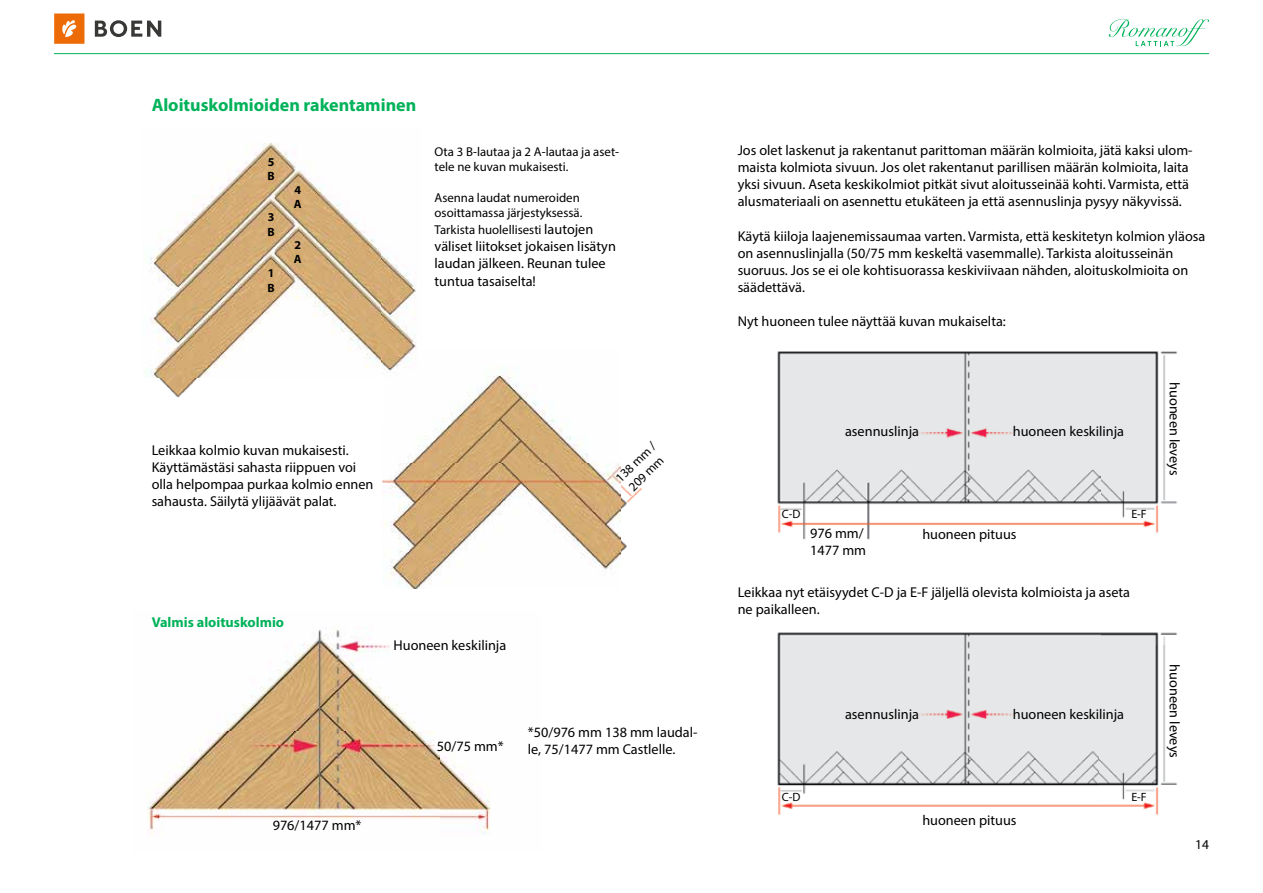
<style>
.page{position:relative;width:1263px;height:893px;background:#fff}
.page>*{position:absolute;margin:0;border:0;box-sizing:border-box;transform-origin:0 0}
.t1{font:700 18px "Myriad Pro";color:#00b259}
.t2{font:14.25px/17.1px "Myriad Pro";color:#000}
.t3{font:700 14.25px "Myriad Pro";color:#00b259}
.t4{font:13.5px "Myriad Pro";color:#000}
.t5{font:12.9px/15.5px "Myriad Pro";color:#000}
.t6{font:12px "Myriad Pro";color:#000}
.t7{font:700 12px/14.4px "Myriad Pro";color:#000}
.s1{font-size:14.25px}
</style>
<div class="page">
<svg style="left:1109px;top:19px;width:100px;height:27px"></svg>
<hr style="left:54px;top:53px;width:1155px;height:1px;background:#00b259">
<div style="left:54px;top:14px;width:30px;height:30px;background:#ed6b06"></div>
<svg style="left:62px;top:20px;width:14px;height:17px"></svg>
<svg style="left:95px;top:20px;width:66px;height:17px"></svg>
<img style="left:383px;top:368px;width:260px;height:221px">
<img style="left:146px;top:143px;width:276px;height:278px">
<img style="left:147px;top:629px;width:344px;height:205px">
<img style="left:777px;top:351px;width:401px;height:189px">
<img style="left:777px;top:632px;width:400px;height:184px">
<p class="t1" style="left:152px;top:93px;width:266px">Aloituskolmioiden rakentaminen</p>
<p class="t7" style="left:267px;top:154px;width:9px">5<br>B</p>
<p class="t7" style="left:267px;top:210px;width:9px">3<br>B</p>
<p class="t7" style="left:267px;top:266px;width:9px">1<br>B</p>
<p class="t7" style="left:294px;top:182px;width:9px">4<br>A</p>
<p class="t7" style="left:294px;top:237px;width:9px">2<br>A</p>
<p class="t5" style="left:435px;top:143px;width:186px">Ota 3 B-lautaa ja 2 A-lautaa ja aset&shy;tele ne kuvan mukaisesti.</p>
<p class="t5" style="left:435px;top:190px;width:149px">Asenna laudat numeroiden osoittamassa järjestyksessä.</p>
<p class="t5" style="left:435px;top:222px;width:160px">Tarkista huolellisesti <span class="s1">lautojen</span></p>
<p class="t2" style="left:435px;top:238px;width:183px">väliset liitokset jokaisen lisätyn laudan jälkeen. Reunan tulee tuntua tasaiselta!</p>
<p class="t2" style="left:152px;top:441px;width:223px">Leikkaa kolmio kuvan mukaisesti.<br>Käyttämästäsi sahasta riippuen voi olla helpompaa purkaa kolmio ennen sahausta. Säilytä ylijäävät palat.</p>
<p class="t3" style="left:152px;top:613px;width:134px">Valmis aloituskolmio</p>
<p class="t5" style="left:612px;top:474px;width:52px;rotate:-45deg">138 mm /<br>2 09 mm</p>
<p class="t2" style="left:273px;top:817px;width:90px">976/1477 mm*</p>
<p class="t2" style="left:393px;top:636px;width:114px">Huoneen keskilinja</p>
<p class="t2" style="left:437px;top:738px;width:68px">50/75 mm*</p>
<p class="t2" style="left:528px;top:723px;width:171px">*50/976 mm 138 mm laudal&shy;le, 75/1477 mm Castlelle.</p>
<p class="t2" style="left:738px;top:142px;width:456px">Jos olet laskenut ja rakentanut parittoman määrän kolmioita, jätä kaksi ulom&shy;maista kolmiota sivuun. Jos olet rakentanut parillisen määrän kolmioita, laita yksi sivuun. Aseta keskikolmiot pitkät sivut aloitusseinää kohti. Varmista, että alusmateriaali on asennettu etukäteen ja että asennuslinja pysyy näkyvissä.</p>
<p class="t2" style="left:738px;top:227px;width:469px">Käytä kiiloja laajenemissaumaa varten. Varmista, että keskitetyn kolmion yläosa on asennuslinjalla (50/75 mm keskeltä vasemmalle). Tarkista aloitusseinän suoruus. Jos se ei ole kohtisuorassa keskiviivaan nähden, aloituskolmioita on säädettävä.</p>
<p class="t2" style="left:738px;top:312px;width:270px">Nyt huoneen tulee näyttää kuvan mukaiselta:</p>
<p class="t2" style="left:845px;top:423px;width:75px">asennuslinja</p>
<p class="t2" style="left:1013px;top:423px;width:113px">huoneen keskilinja</p>
<p class="t6" style="left:782px;top:507px;width:20px">C-D</p>
<p class="t2" style="left:810px;top:524px;width:58px">976 mm/<br>1477 mm</p>
<p class="t2" style="left:922px;top:526px;width:96px">huoneen pituus</p>
<p class="t6" style="left:1131px;top:507px;width:17px">E-F</p>
<p class="t2" style="left:738px;top:583px;width:394px">Leikkaa nyt etäisyydet C-D ja E-F jäljellä olevista kolmioista ja aseta ne paikalleen.</p>
<p class="t6" style="left:782px;top:789px;width:20px">C-D</p>
<p class="t2" style="left:845px;top:705px;width:75px">asennuslinja</p>
<p class="t2" style="left:1013px;top:705px;width:113px">huoneen keskilinja</p>
<p class="t2" style="left:922px;top:811px;width:96px">huoneen pituus</p>
<p class="t6" style="left:1131px;top:789px;width:17px">E-F</p>
<p class="t2" style="left:1183px;top:382px;width:95px;rotate:90deg">huoneen leveys</p>
<p class="t2" style="left:1183px;top:664px;width:95px;rotate:90deg">huoneen leveys</p>
<p class="t4" style="left:1195px;top:836px;width:15px">14</p>
</div>
